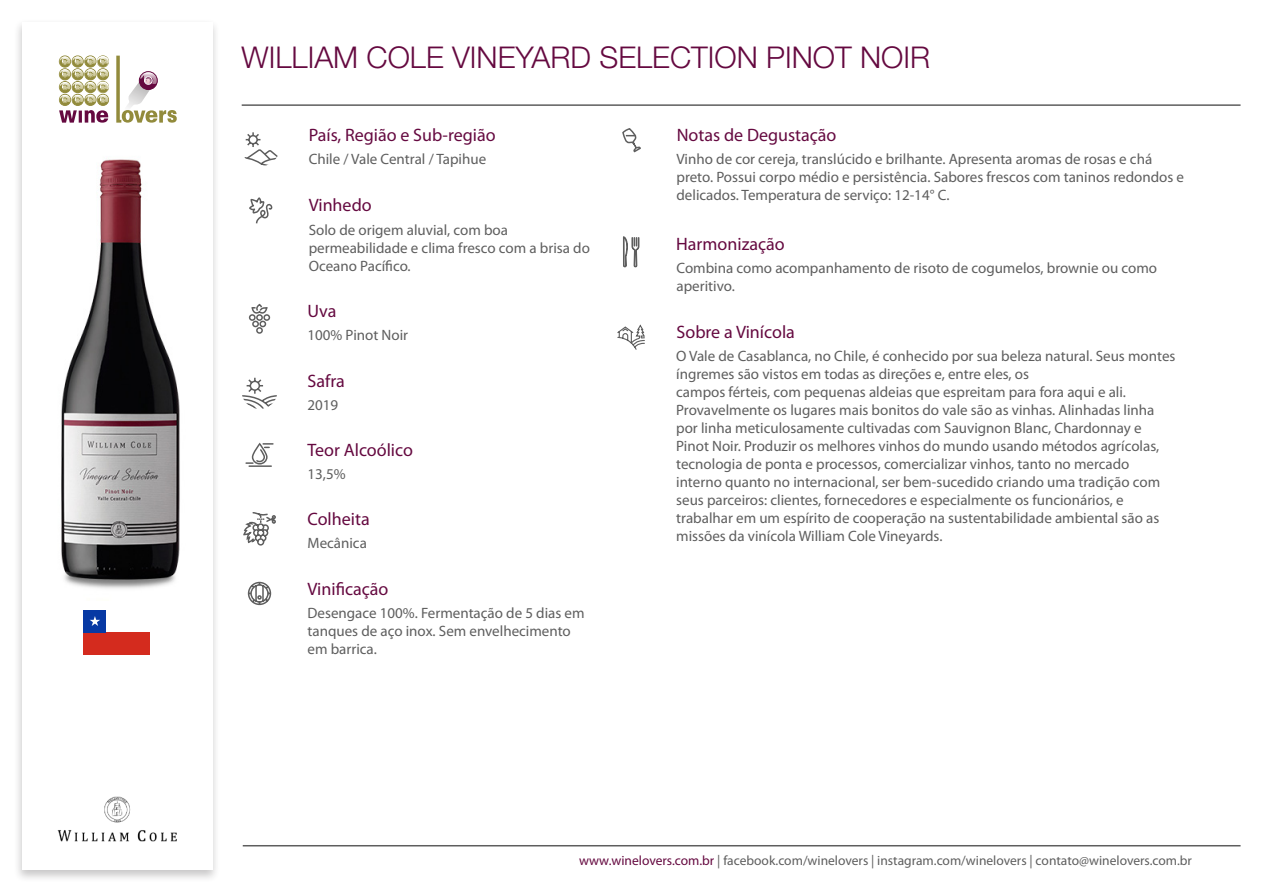
<style>
.page{position:relative;width:1263px;height:893px;background:#fff}
.page>*{position:absolute;margin:0;border:0;box-sizing:border-box;transform-origin:0 0}
.t1{font:300 30px "Helvetica Neue";color:#650940}
.t2{font:18px "Myriad Pro";color:#650940}
.t3{font:15px/18px "Myriad Pro";color:#5e5e5e}
.t4{font:13.5px "Myriad Pro";color:#5e5e5e}
.s1{color:#650940}
</style>
<div class="page">
<hr style="left:242px;top:104px;width:998px;height:2px;background:#5e5e5e">
<hr style="left:243px;top:845px;width:997px;height:1px;background:#5e5e5e">
<div style="left:13px;top:18px;width:207px;height:865px;background:#231f20;opacity:.25"></div>
<div style="left:22px;top:22px;width:191px;height:848px;background:#fff"></div>
<svg style="left:59px;top:56px;width:118px;height:67px"></svg>
<div style="left:84px;top:632px;width:66px;height:22px;background:#d42b1e"></div>
<div style="left:84px;top:610px;width:22px;height:22px;background:#0739a4"></div>
<svg style="left:90px;top:616px;width:10px;height:10px"></svg>
<svg style="left:247px;top:581px;width:25px;height:25px"></svg>
<svg style="left:243px;top:512px;width:33px;height:34px"></svg>
<svg style="left:245px;top:442px;width:29px;height:25px"></svg>
<svg style="left:248px;top:305px;width:23px;height:29px"></svg>
<svg style="left:249px;top:197px;width:24px;height:27px"></svg>
<svg style="left:242px;top:377px;width:35px;height:32px"></svg>
<svg style="left:622px;top:128px;width:19px;height:25px"></svg>
<svg style="left:244px;top:132px;width:34px;height:34px"></svg>
<svg style="left:623px;top:236px;width:16px;height:32px"></svg>
<img style="left:61px;top:159px;width:119px;height:430px">
<img style="left:57px;top:796px;width:120px;height:46px">
<svg style="left:617px;top:324px;width:28px;height:26px"></svg>
<p class="t1" style="left:242px;top:39px;width:690px">WILLIAM COLE VINEYARD SELECTION PINOT NOIR</p>
<p class="t2" style="left:309px;top:124px;width:188px">País, Região e Sub-região</p>
<p class="t3" style="left:309px;top:150px;width:179px">Chile / Vale Central / Tapihue</p>
<p class="t2" style="left:309px;top:194px;width:64px">Vinhedo</p>
<p class="t3" style="left:309px;top:221px;width:283px">Solo de origem aluvial, com boa permeabilidade e clima fresco com a brisa do<br>Oceano Pacífico.</p>
<p class="t2" style="left:307px;top:300px;width:30px">Uva</p>
<p class="t3" style="left:307px;top:326px;width:102px">100% Pinot Noir</p>
<p class="t2" style="left:307px;top:369px;width:39px">Safra</p>
<p class="t3" style="left:307px;top:395px;width:32px">2019</p>
<p class="t2" style="left:307px;top:439px;width:107px">Teor Alcoólico</p>
<p class="t3" style="left:307px;top:465px;width:40px">13,5%</p>
<p class="t2" style="left:307px;top:508px;width:64px">Colheita</p>
<p class="t3" style="left:307px;top:534px;width:61px">Mecânica</p>
<p class="t2" style="left:307px;top:578px;width:82px">Vinificação</p>
<p class="t3" style="left:307px;top:603px;width:279px">Desengace 100%. Fermentação de 5 dias em tanques de aço inox. Sem envelhecimento em barrica.</p>
<p class="t2" style="left:677px;top:124px;width:161px">Notas de Degustação</p>
<p class="t3" style="left:676px;top:150px;width:509px">Vinho de cor cereja, translúcido e brilhante. Apresenta aromas de rosas e chá preto. Possui corpo médio e persistência. Sabores frescos com taninos redondos e delicados. Temperatura de serviço: 12-14° C.</p>
<p class="t2" style="left:676px;top:233px;width:110px">Harmonização</p>
<p class="t3" style="left:676px;top:259px;width:482px">Combina como acompanhamento de risoto de cogumelos, brownie ou como aperitivo.</p>
<p class="t2" style="left:676px;top:321px;width:120px">Sobre a Vinícola</p>
<p class="t3" style="left:676px;top:346px;width:501px">O Vale de Casablanca, no Chile, é conhecido por sua beleza natural. Seus montes íngremes são vistos em todas as direções e, entre eles, os</p>
<p class="t3" style="left:676px;top:382px;width:451px">campos férteis, com pequenas aldeias que espreitam para fora aqui e ali.</p>
<p class="t3" style="left:676px;top:400px;width:480px">Provavelmente os lugares mais bonitos do vale são as vinhas. Alinhadas linha</p>
<p class="t3" style="left:676px;top:418px;width:467px">por linha meticulosamente cultivadas com Sauvignon Blanc, Chardonnay e</p>
<p class="t3" style="left:676px;top:436px;width:484px">Pinot Noir. Produzir os melhores vinhos do mundo usando métodos agrícolas,</p>
<p class="t3" style="left:676px;top:454px;width:455px">tecnologia de ponta e processos, comercializar vinhos, tanto no mercado</p>
<p class="t3" style="left:676px;top:472px;width:485px">interno quanto no internacional, ser bem-sucedido criando uma tradição com</p>
<p class="t3" style="left:676px;top:490px;width:449px">seus parceiros: clientes, fornecedores e especialmente os funcionários, e</p>
<p class="t3" style="left:676px;top:508px;width:485px">trabalhar em um espírito de cooperação na sustentabilidade ambiental são as</p>
<p class="t3" style="left:676px;top:526px;width:268px">missões da vinícola William Cole Vineyards.</p>
<p class="t4" style="left:579px;top:852px;width:614px"><span class="s1">www.winelovers.com.br</span> | facebook.com/winelovers | instagram.com/winelovers | contato@winelovers.com.br</p>
</div>
